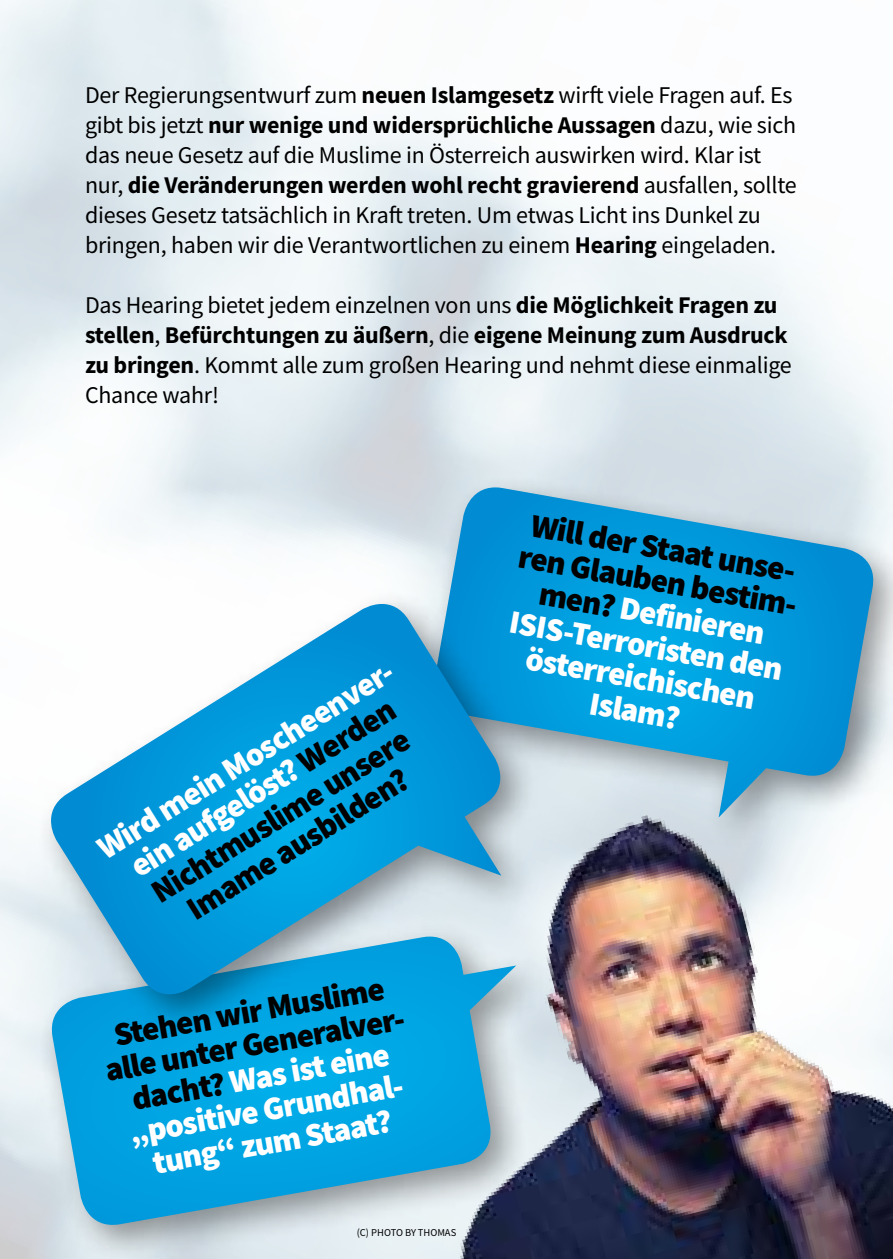
<style>
.page{position:relative;width:893px;height:1259px;background:#fff}
.page>*{position:absolute;margin:0;border:0;box-sizing:border-box;transform-origin:0 0}
.t1{font:900 33px/33px "Source Sans Pro";color:#000;text-align:center}
.t2{font:900 33px/33px "Source Sans Pro";color:#fff;text-align:center}
.t3{font:24px/30px "Source Sans Pro";letter-spacing:-.01em;color:#000}
.t4{font:10.5px "Source Sans Pro";color:#000}
.s1{font-weight:700}
.s2{color:#fff}
.s3{color:#000}
</style>
<div class="page">
<div style="left:37px;top:920px;width:515px;height:339px;background:#000;opacity:.4"></div>
<svg style="left:47px;top:1034px;width:294px;height:196px;background:#26acdf"></svg>
<div style="left:419px;top:472px;width:474px;height:380px;background:#000;opacity:.4"></div>
<svg style="left:429px;top:487px;width:449px;height:279px;background:#2ea7db"></svg>
<div style="left:36px;top:589px;width:503px;height:445px;background:#000;opacity:.4"></div>
<svg style="left:39px;top:604px;width:474px;height:403px"></svg>
<img style="left:341px;top:766px;width:552px;height:493px">
<p class="t3" style="left:85px;top:80px;width:713px">Der Regierungsentwurf zum <span class="s1">neuen Islamgesetz</span> wirft viele Fragen auf. Es gibt bis jetzt <span class="s1">nur wenige und widersprüchliche Aussagen</span> dazu, wie sich das neue Gesetz auf die Muslime in Österreich auswirken wird. Klar ist nur, <span class="s1">die Veränderungen werden wohl recht gravierend</span> ausfallen, sollte dieses Gesetz tatsächlich in Kraft treten. Um etwas Licht ins Dunkel zu bringen, haben wir die Verantwortlichen zu einem <span class="s1">Hearing</span> eingeladen.</p>
<p class="t3" style="left:85px;top:290px;width:708px">Das Hearing bietet jedem einzelnen von uns <span class="s1">die Möglichkeit Fragen zu stellen</span>, <span class="s1">Befürchtungen zu äußern</span>, die <span class="s1">eigene Meinung zum Ausdruck zu bringen</span>. Kommt alle zum großen Hearing und nehmt diese einmalige Chance wahr!</p>
<h1 class="t1" style="left:91px;top:836px;width:350px;rotate:-32deg"><span class="s2">Wird mein Moscheenver&shy;ein aufgelöst?</span> Werden<br>Nichtmuslime unsere<br>Imame ausbilden?</h1>
<h1 class="t1" style="left:97px;top:1021px;width:305px;rotate:-10deg">Stehen wir Muslime alle unter Generalver&shy;dacht? <span class="s2">Was ist eine „positive Grundhal&shy;tung“ zum Staat?</span></h1>
<p class="t4" style="left:357px;top:1226px;width:101px">(c) Ph oto by Th omas</p>
<h1 class="t2" style="left:527px;top:507px;width:284px;rotate:10deg"><span class="s3">Will der Staat unse&shy;ren Glauben bestim&shy;men?</span> Definieren<br>ISIS-Terroristen den österreichischen<br>Islam?</h1>
</div>
